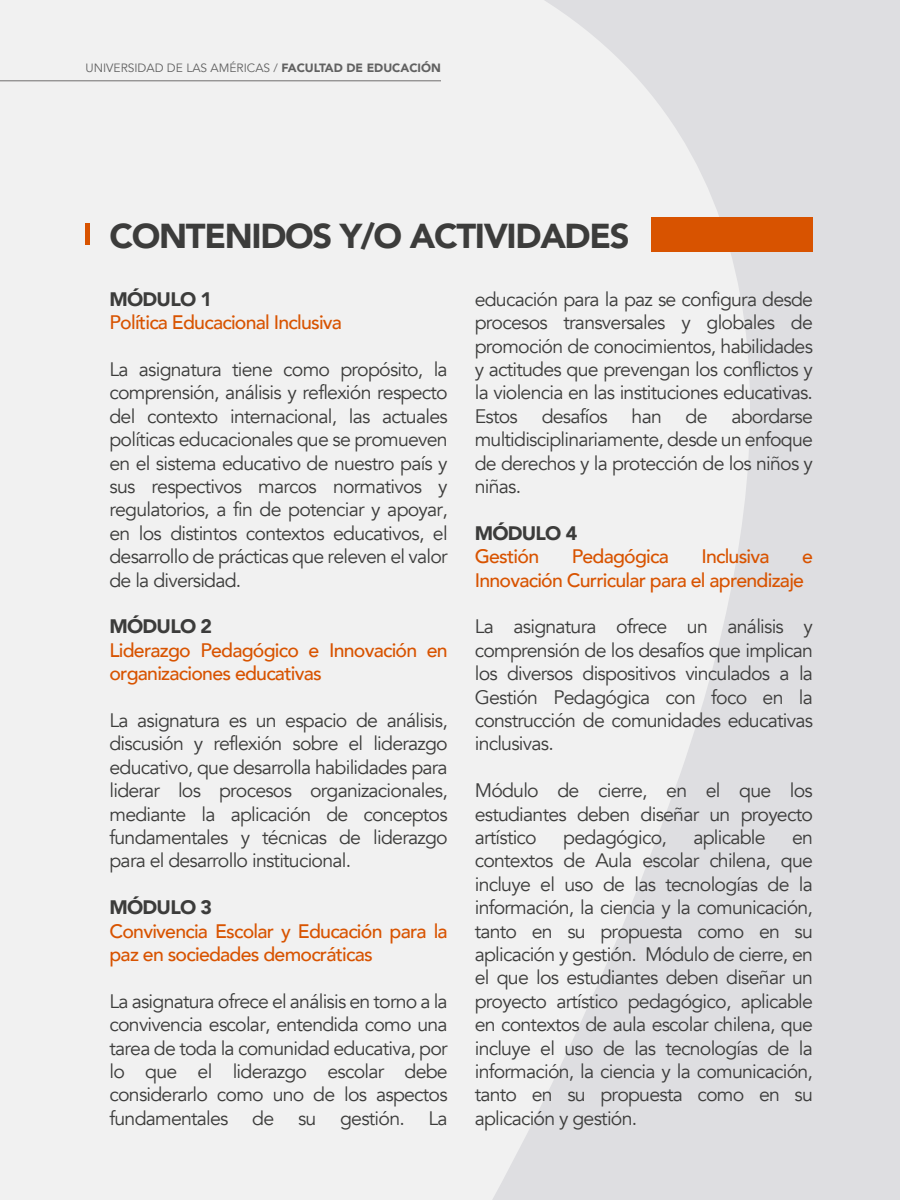
<style>
.page{position:relative;width:900px;height:1200px;background:#f1f1f1}
.page>*{position:absolute;margin:0;border:0;box-sizing:border-box;transform-origin:0 0}
.t1{font:900 34.5px "Avenir";letter-spacing:-.04em;color:#3c3c3b}
.t2{font:19.5px/23.4px "Avenir";letter-spacing:-.04em;color:#3c3c3b;text-align:justify}
.t3{font:500 19.5px/23.4px "Avenir";letter-spacing:-.04em;color:#d85300}
.t4{font:900 19.5px "Avenir";letter-spacing:-.04em;color:#3c3c3b}
.t5{font:12px "Avenir";color:#616161}
.s1{font-weight:900}
</style>
<div class="page">
<svg style="left:492px;top:0;width:408px;height:1200px;fill:#dedee1"></svg>
<hr style="left:0;top:81px;width:441px;height:1px;background:#706e6e">
<div style="left:85px;top:223px;width:5px;height:22px;background:#d85300"></div>
<div style="left:651px;top:218px;width:162px;height:34px;background:#d85300"></div>
<p class="t5" style="left:86px;top:61px;width:357px">UNIVERSIDAD DE LAS AMÉRICAS / <span class="s1">FACULTAD DE EDUCACIÓN</span></p>
<h1 class="t1" style="left:110px;top:206px;width:522px">CONTENIDOS Y/O ACTIVIDADES</h1>
<p class="t4" style="left:110px;top:282px;width:104px">MÓDULO 1</p>
<p class="t3" style="left:110px;top:310px;width:234px">Política Educacional Inclusiva</p>
<p class="t2" style="left:110px;top:358px;width:340px">La asignatura tiene como propósito, la comprensión, análisis y reflexión respecto del contexto internacional, las actuales políticas educacionales que se promueven en el sistema educativo de nuestro país y sus respectivos marcos normativos y regulatorios, a fin de potenciar y apoyar, en los distintos contextos educativos, el desarrollo de prácticas que releven el valor de la diversidad.</p>
<p class="t4" style="left:110px;top:610px;width:104px">MÓDULO 2</p>
<p class="t3" style="left:110px;top:637px;width:340px">Liderazgo Pedagógico e Innovación en organizaciones educativas</p>
<p class="t2" style="left:110px;top:709px;width:340px">La asignatura es un espacio de análisis, discusión y reflexión sobre el liderazgo educativo, que desarrolla habilidades para liderar los procesos organizacionales, mediante la aplicación de conceptos fundamentales y técnicas de liderazgo para el desarrollo institucional.</p>
<p class="t4" style="left:110px;top:891px;width:104px">MÓDULO 3</p>
<p class="t3" style="left:110px;top:918px;width:340px">Convivencia Escolar y Educación para la paz en sociedades democráticas</p>
<p class="t2" style="left:110px;top:990px;width:340px">La asignatura ofrece el análisis en torno a la convivencia escolar, entendida como una tarea de toda la comunidad educativa, por lo que el liderazgo escolar debe considerarlo como uno de los aspectos fundamentales de su gestión. La</p>
<p class="t2" style="left:475px;top:288px;width:340px">educación para la paz se configura desde procesos transversales y globales de promoción de conocimientos, habilidades y actitudes que prevengan los conflictos y la violencia en las instituciones educativas.<br>Estos desafíos han de abordarse multidisciplinariamente, desde un enfoque de derechos y la protección de los niños y niñas.</p>
<p class="t4" style="left:475px;top:516px;width:104px">MÓDULO 4</p>
<p class="t3" style="left:475px;top:544px;width:66px">Gestión</p>
<p class="t3" style="left:572px;top:544px;width:99px">Pedagógica</p>
<p class="t3" style="left:701px;top:544px;width:70px">Inclusiva</p>
<p class="t3" style="left:475px;top:544px;width:340px;text-indent:327px">e<br>Innovación Curricular para el aprendizaje</p>
<p class="t2" style="left:475px;top:615px;width:340px">La asignatura ofrece un análisis y comprensión de los desafíos que implican los diversos dispositivos vinculados a la Gestión Pedagógica con foco en la construcción de comunidades educativas inclusivas.</p>
<p class="t2" style="left:475px;top:779px;width:340px">Módulo de cierre, en el que los estudiantes deben diseñar un proyecto artístico</p>
<p class="t2" style="left:563px;top:826px;width:105px">pedagógico,</p>
<p class="t2" style="left:693px;top:826px;width:74px">aplicable</p>
<p class="t2" style="left:475px;top:826px;width:340px;text-indent:317px">en contextos de Aula escolar chilena, que incluye el uso de las tecnologías de la información, la ciencia y la comunicación, tanto en su propuesta como en su aplicación y gestión. Módulo de cierre, en el que los estudiantes deben diseñar un proyecto artístico pedagógico, aplicable en contextos de aula escolar chilena, que incluye el uso de las tecnologías de la información, la ciencia y la comunicación, tanto en su propuesta como en su aplicación y gestión.</p>
</div>
